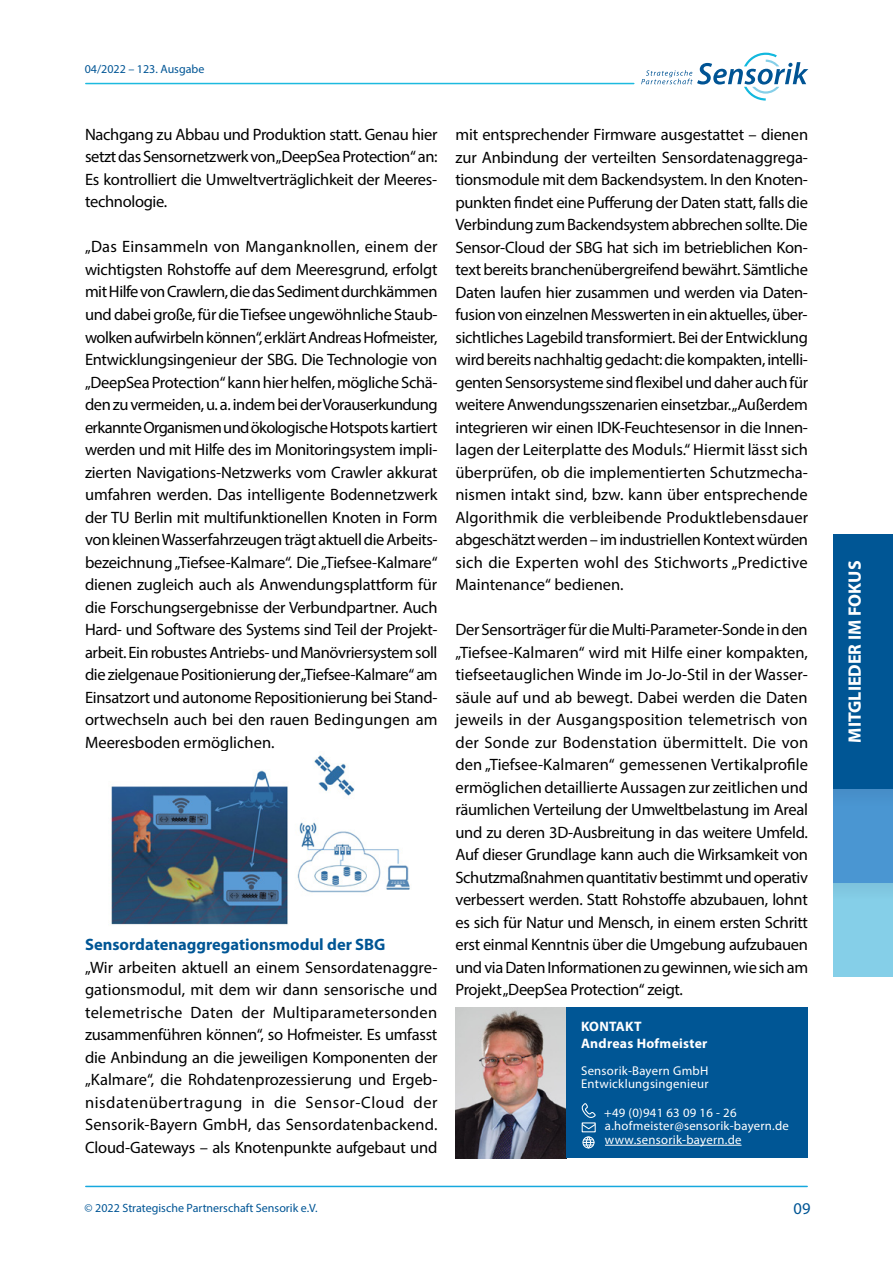
<style>
.page{position:relative;width:893px;height:1263px;background:#fff}
.page>*{position:absolute;margin:0;border:0;box-sizing:border-box;transform-origin:0 0}
.t1{font:700 18px "Myriad Pro";color:#fff}
.t2{font:16.5px/22.5px "Myriad Pro";letter-spacing:-.01em;color:#000;text-align:justify}
.t3{font:700 16.5px "Myriad Pro";color:#005695}
.t4{font:16.5px "Myriad Pro";color:#005595}
.t5{font:700 13.8px/16.5px "Myriad Pro";letter-spacing:.02em;color:#fff}
.t6{font:12.75px/13.5px "Myriad Pro";letter-spacing:.02em;color:#fff}
.t7{font:12px "Myriad Pro";color:#005595}
</style>
<div class="page">
<hr style="left:86px;top:1186px;width:721px;height:1px;background:#16a8de">
<hr style="left:86px;top:83px;width:548px;height:1px;background:#1dbadf">
<svg style="left:641px;top:53px;width:167px;height:48px"></svg>
<div style="left:833px;top:534px;width:60px;height:255px;background:#005695"></div>
<div style="left:833px;top:789px;width:60px;height:94px;background:#4a96d2"></div>
<div style="left:833px;top:883px;width:60px;height:93px;background:#85cfe8"></div>
<img style="left:111px;top:755px;width:299px;height:170px">
<img style="left:456px;top:1007px;width:110px;height:151px">
<div style="left:566px;top:1007px;width:242px;height:151px;background:#005695"></div>
<hr style="left:605px;top:1145px;width:136px;height:1px;background:#fff">
<svg style="left:581px;top:1103px;width:15px;height:46px"></svg>
<p class="t7" style="left:85px;top:62px;width:121px">04/2022 – 123. Ausgabe</p>
<p class="t2" style="left:85px;top:123px;width:354px">Nachgang zu Abbau und Produktion statt. Genau hier setzt das Sensornetzwerk von „DeepSea Protection“ an:<br>Es kontrolliert die Umweltverträglichkeit der Meeres&shy;technologie.</p>
<p class="t2" style="left:85px;top:235px;width:354px">„Das Einsammeln von Manganknollen, einem der wichtigsten Rohstoffe auf dem Meeresgrund, erfolgt mit Hilfe von Crawlern, die das Sediment durchkämmen und dabei große, für die Tiefsee ungewöhnliche Staub&shy;wolken aufwirbeln können“, erklärt Andreas Hofmeister, Entwicklungsingenieur der SBG. Die Technologie von „DeepSea Protection“ kann hier helfen, mögliche Schä&shy;den zu vermeiden, u. a. indem bei der Vorauserkundung erkannte Organismen und ökologische Hotspots kartiert werden und mit Hilfe des im Monitoringsystem impli&shy;zierten Navigations-Netzwerks vom Crawler akkurat umfahren werden. Das intelligente Bodennetzwerk der TU Berlin mit multifunktionellen Knoten in Form von kleinen Wasserfahrzeugen trägt aktuell die Arbeits&shy;bezeichnung „Tiefsee-Kalmare“. Die „Tiefsee-Kalmare“ dienen zugleich auch als Anwendungsplattform für die Forschungsergebnisse der Verbundpartner. Auch Hard- und Software des Systems sind Teil der Projekt&shy;arbeit. Ein robustes Antriebs- und Manövriersystem soll die zielgenaue Positionierung der „Tiefsee-Kalmare“ am Einsatzort und autonome Repositionierung bei Stand&shy;ortwechseln auch bei den rauen Bedingungen am Meeresboden ermöglichen.</p>
<p class="t3" style="left:85px;top:934px;width:302px">Sensordatenaggregationsmodul der SBG</p>
<p class="t2" style="left:85px;top:956px;width:354px">„Wir arbeiten aktuell an einem Sensordatenaggre&shy;gationsmodul, mit dem wir dann sensorische und telemetrische Daten der Multiparametersonden zusammenführen können“, so Hofmeister. Es umfasst die Anbindung an die jeweiligen Komponenten der „Kalmare“, die Rohdatenprozessierung und Ergeb&shy;nisdatenübertragung in die Sensor-Cloud der Sensorik-Bayern GmbH, das Sensordatenbackend.<br>Cloud-Gateways – als Knotenpunkte aufgebaut und</p>
<p class="t2" style="left:455px;top:123px;width:354px">mit entsprechender Firmware ausgestattet – dienen zur Anbindung der verteilten Sensordatenaggrega&shy;tionsmodule mit dem Backendsystem. In den Knoten&shy;punkten findet eine Pufferung der Daten statt, falls die Verbindung zum Backendsystem abbrechen sollte. Die Sensor-Cloud der SBG hat sich im betrieblichen Kon&shy;text bereits branchenübergreifend bewährt. Sämtliche Daten laufen hier zusammen und werden via Daten&shy;fusion von einzelnen Messwerten in ein aktuelles, über&shy;sichtliches Lagebild transformiert. Bei der Entwicklung wird bereits nachhaltig gedacht: die kompakten, intelli&shy;genten Sensorsysteme sind flexibel und daher auch für weitere Anwendungsszenarien einsetzbar. „Außerdem integrieren wir einen IDK-Feuchtesensor in die Innen&shy;lagen der Leiterplatte des Moduls.“ Hiermit lässt sich überprüfen, ob die implementierten Schutzmecha&shy;nismen intakt sind, bzw. kann über entsprechende Algorithmik die verbleibende Produktlebensdauer abgeschätzt werden – im industriellen Kontext würden sich die Experten wohl des Stichworts „Predictive Maintenance“ bedienen.</p>
<p class="t2" style="left:455px;top:618px;width:354px">Der Sensorträger für die Multi-Parameter-Sonde in den „Tiefsee-Kalmaren“ wird mit Hilfe einer kompakten, tiefseetauglichen Winde im Jo-Jo-Stil in der Wasser&shy;säule auf und ab bewegt. Dabei werden die Daten jeweils in der Ausgangsposition telemetrisch von der Sonde zur Bodenstation übermittelt. Die von den „Tiefsee-Kalmaren“ gemessenen Vertikalprofile ermöglichen detaillierte Aussagen zur zeitlichen und räumlichen Verteilung der Umweltbelastung im Areal und zu deren 3D-Ausbreitung in das weitere Umfeld.<br>Auf dieser Grundlage kann auch die Wirksamkeit von Schutzmaßnahmen quantitativ bestimmt und operativ verbessert werden. Statt Rohstoffe abzubauen, lohnt es sich für Natur und Mensch, in einem ersten Schritt erst einmal Kenntnis über die Umgebung aufzubauen und via Daten Informationen zu gewinnen, wie sich am Projekt „DeepSea Protection“ zeigt.</p>
<p class="t5" style="left:581px;top:1018px;width:128px">KONTAKT<br>Andreas Hofmeister</p>
<p class="t6" style="left:581px;top:1064px;width:129px">Sensorik-Bayern GmbH<br>Entwicklungsingenieur</p>
<p class="t6" style="left:604px;top:1106px;width:186px">+49 (0)941 63 09 16 - 26 a.hofmeister@sensorik-bayern.de www.sensorik-bayern.de</p>
<p class="t7" style="left:85px;top:1201px;width:235px">© 2022 Strategische Partnerschaft Sensorik e.V.</p>
<p class="t4" style="left:793px;top:1198px;width:18px">09</p>
<p class="t1" style="left:843px;top:743px;width:183px;rotate:-90deg">MITGLIEDER IM FOKUS</p>
</div>
